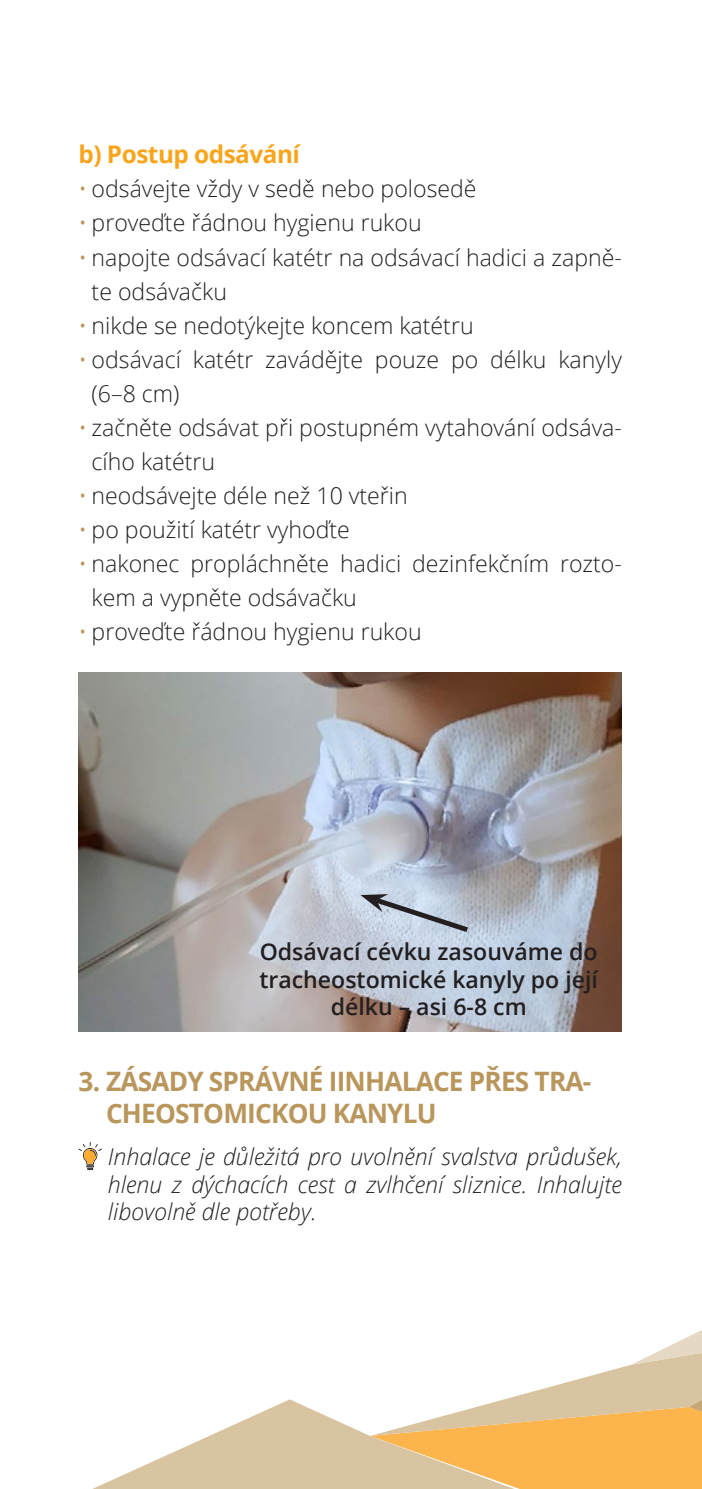
<style>
.page{position:relative;width:702px;height:1489px;background:#fff}
.page>*{position:absolute;margin:0;border:0;box-sizing:border-box;transform-origin:0 0}
.t1{font:700 26.75px/32px "Open Sans";letter-spacing:-.03em;color:#b9965c}
.t2{font:700 24.25px "Open Sans";letter-spacing:-.02em;color:#f9a51b}
.t3{font:300 23px/34px "Open Sans";color:#231f20}
.t4{font:italic 300 23px/27.8px "Open Sans";color:#231f20;text-align:justify}
.t5{font:600 23px/27.8px "Open Sans";color:#231f20;text-align:center}
.s1{color:#b9965c}
</style>
<div class="page">
<svg style="left:95px;top:1330px;width:607px;height:158px"></svg>
<img style="left:78px;top:672px;width:544px;height:359px">
<svg style="left:360px;top:894px;width:113px;height:41px;background:#afbac8"></svg>
<svg style="left:78px;top:1142px;width:24px;height:27px"></svg>
<p class="t2" style="left:78px;top:137px;width:223px">b) Postup odsávání</p>
<p class="t3" style="left:78px;top:171px;width:399px"><span class="s1">•</span> odsávejte vždy v sedě nebo polosedě</p>
<p class="t3" style="left:78px;top:205px;width:344px"><span class="s1">•</span> proveďte řádnou hygienu rukou</p>
<p class="t3" style="left:92px;top:239px;width:532px;text-indent:-13px"><span class="s1">•</span> napojte odsávací katétr na odsávací hadici a zapně&shy;te odsávačku</p>
<p class="t3" style="left:78px;top:307px;width:396px"><span class="s1">•</span> nikde se nedotýkejte koncem katétru</p>
<p class="t3" style="left:92px;top:341px;width:531px;text-indent:-13px"><span class="s1">•</span> odsávací katétr zavádějte pouze po délku kanyly (6–8 cm)</p>
<p class="t3" style="left:92px;top:410px;width:532px;text-indent:-13px"><span class="s1">•</span> začněte odsávat při postupném vytahování odsáva&shy;cího katétru</p>
<p class="t3" style="left:78px;top:478px;width:331px"><span class="s1">•</span> neodsávejte déle než 10 vteřin</p>
<p class="t3" style="left:78px;top:512px;width:273px"><span class="s1">•</span> po použití katétr vyhoďte</p>
<p class="t3" style="left:92px;top:546px;width:531px;text-indent:-13px"><span class="s1">•</span> nakonec propláchněte hadici dezinfekčním rozto&shy;kem a vypněte odsávačku</p>
<p class="t3" style="left:78px;top:614px;width:344px"><span class="s1">•</span> proveďte řádnou hygienu rukou</p>
<p class="t5" style="left:259px;top:937px;width:340px">Odsávací cévku zasouváme do tracheostomické kanyly po její délku – asi 6-8 cm</p>
<p class="t1" style="left:106px;top:1064px;width:486px;text-indent:-28px">3. ZÁSADY SPRÁVNÉ IINHALACE PŘES TRA-<br>CHEOSTOMICKOU KANYLU</p>
<p class="t4" style="left:108px;top:1141px;width:515px">Inhalace je důležitá pro uvolnění svalstva průdušek, hlenu z dýchacích cest a zvlhčení sliznice. Inhalujte libovolně dle potřeby.</p>
</div>
